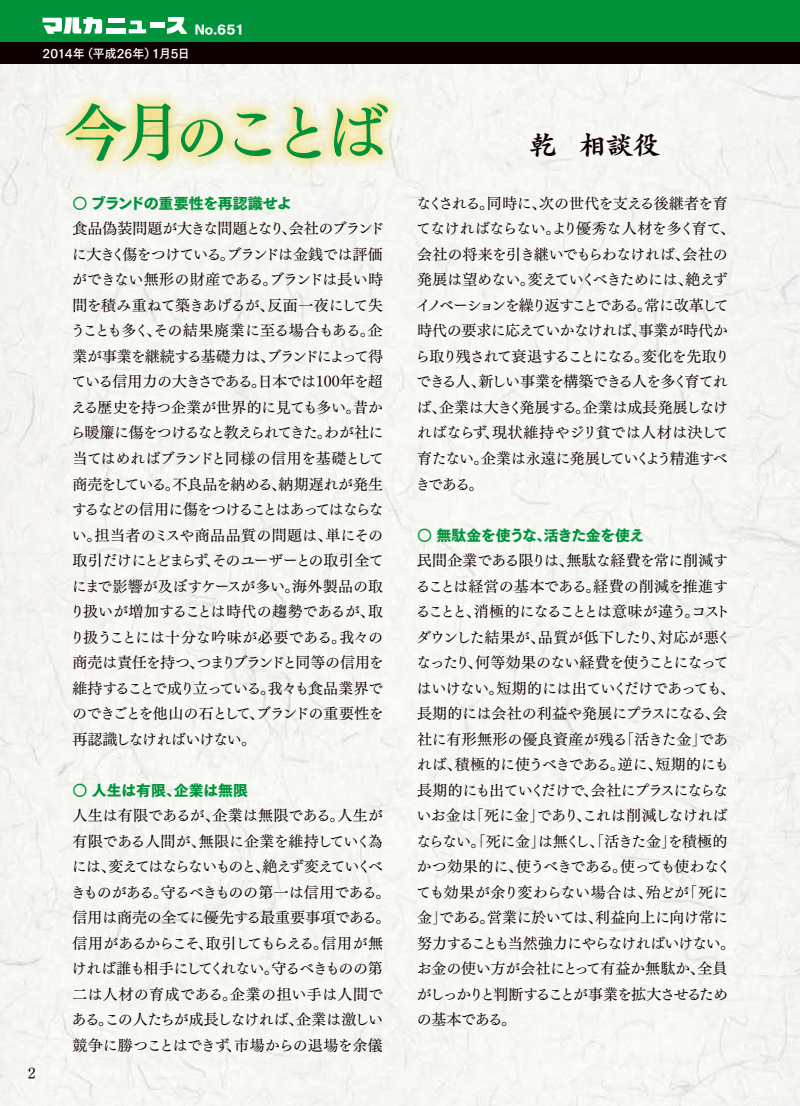
<style>
.page{position:relative;width:800px;height:1106px;background:#fff}
.page>*{position:absolute;margin:0;border:0;box-sizing:border-box;transform-origin:0 0}
.t1{font:63.9px "Tsuku Min Pro D";color:#00933c}
.t2{font:27px "Greco Std B";color:#0f0100}
.t3{font:15px/25.5px "Tsuku Min Pro M";letter-spacing:-.045em;color:#0f0100}
.t4{font:15px "Tsuku Go Pro H";letter-spacing:-.01em;color:#00933c}
.t5{font:15px "Tsuku Go Pro H";letter-spacing:-.04em;color:#00933c}
.t6{font:12px "Tsuku Go Pro B";letter-spacing:-.02em;color:#fff}
.t7{font:12px "Tsuku Go Pro H";color:#fff}
.s1{font-size:54px}
</style>
<div class="page">
<hr style="left:799px;top:991px;width:1px;height:115px;background:#eaf2dd">
<div style="left:0;top:64px;width:799px;height:1042px;background:#f6f7f2"></div>
<div style="left:0;top:0;width:799px;height:43px;background:#00933c"></div>
<div style="left:0;top:43px;width:799px;height:21px;background:#0f0100"></div>
<svg style="left:43px;top:17px;width:59px;height:17px"></svg>
<div style="left:108px;top:18px;width:16px;height:5px;background:#fff"></div>
<div style="left:107px;top:28px;width:19px;height:6px;background:#fff"></div>
<svg style="left:129px;top:20px;width:17px;height:13px"></svg>
<div style="left:150px;top:23px;width:14px;height:5px;background:#fff"></div>
<svg style="left:167px;top:17px;width:20px;height:17px"></svg>
<div style="left:48px;top:86px;width:352px;height:88px;background:#f4c300;opacity:.5"></div>
<p class="t7" style="left:195px;top:22px;width:51px">No.651</p>
<p class="t6" style="left:43px;top:43px;width:149px">2014年（平成26年）1月5日</p>
<p class="t3" style="left:28px;top:1059px;width:9px">2</p>
<h1 class="t1" style="left:64px;top:75px;width:325px">今月<span class="s1">の</span>ことば</h1>
<p class="t4" style="left:72px;top:195px;width:221px">○ ブランドの重要性を再認識せよ</p>
<p class="t3" style="left:70px;top:214px;width:316px;text-align:justify">食品偽装問題が大きな問題となり、会社のブランドに大きく傷をつけている。ブランドは金銭では評価ができない無形の財産である。ブランドは長い時間を積み重ねて築きあげるが、反面一夜にして失うことも多く、その結果廃業に至る場合もある。企業が事業を継続する基礎力は、ブランドによって得ている信用力の大きさである。日本では100年を超える歴史を持つ企業が世界的に見ても多い。昔から暖簾に傷をつけるなと教えられてきた。わが社に当てはめればブランドと同様の信用を基礎として商売をしている。不良品を納める、納期遅れが発生するなどの信用に傷をつけることはあってはならない。担当者のミスや商品品質の問題は、単にその取引だけにとどまらず、そのユーザーとの取引全てにまで影響が及ぼすケースが多い。海外製品の取り扱いが増加することは時代の趨勢であるが、取り扱うことには十分な吟味が必要である。我々の商売は責任を持つ、つまりブランドと同等の信用を維持することで成り立っている。我々も食品業界でのできごとを他山の石として、ブランドの重要性を再認識しなければいけない。</p>
<p class="t4" style="left:72px;top:781px;width:177px">○ 人生は有限、企業は無限</p>
<p class="t3" style="left:71px;top:801px;width:321px">人生は有限であるが、企業は無限である。人生が有限である人間が、無限に企業を維持していく為には、変えてはならないものと、絶えず変えていくべきものがある。守るべきものの第一は信用である。信用は商売の全てに優先する最重要事項である。信用があるからこそ、取引してもらえる。信用が無ければ誰も相手にしてくれない。守るべきものの第二は人材の育成である。企業の担い手は人間である。この人たちが成長しなければ、企業は激しい競争に勝つことはできず、市場からの退場を余儀</p>
<h2 class="t2" style="left:529px;top:127px;width:132px">乾 相談役</h2>
<p class="t3" style="left:415px;top:189px;width:321px">なくされる。同時に、次の世代を支える後継者を育てなければならない。より優秀な人材を多く育て、会社の将来を引き継いでもらわなければ、会社の発展は望めない。変えていくべきためには、絶えずイノベーションを繰り返すことである。常に改革して時代の要求に応えていかなければ、事業が時代から取り残されて衰退することになる。変化を先取りできる人、新しい事業を構築できる人を多く育てれば、企業は大きく発展する。企業は成長発展しなければならず、現状維持やジリ貧では人材は決して育たない。企業は永遠に発展していくよう精進すべきである。</p>
<p class="t5" style="left:417px;top:526px;width:229px">○ 無駄金を使うな、活きた金を使え</p>
<p class="t3" style="left:415px;top:546px;width:321px">民間企業である限りは、無駄な経費を常に削減することは経営の基本である。経費の削減を推進することと、消極的になることとは意味が違う。コストダウンした結果が、品質が低下したり、対応が悪くなったり、何等効果のない経費を使うことになってはいけない。短期的には出ていくだけであっても、長期的には会社の利益や発展にプラスになる、会社に有形無形の優良資産が残る「活きた金」であれば、積極的に使うべきである。逆に、短期的にも長期的にも出ていくだけで、会社にプラスにならないお金は「死に金」であり、これは削減しなければならない。「死に金」は無くし、「活きた金」を積極的かつ効果的に、使うべきである。使っても使わなくても効果が余り変わらない場合は、殆どが「死に金」である。営業に於いては、利益向上に向け常に努力することも当然強力にやらなければいけない。お金の使い方が会社にとって有益か無駄か、全員がしっかりと判断することが事業を拡大させるための基本である。</p>
</div>
